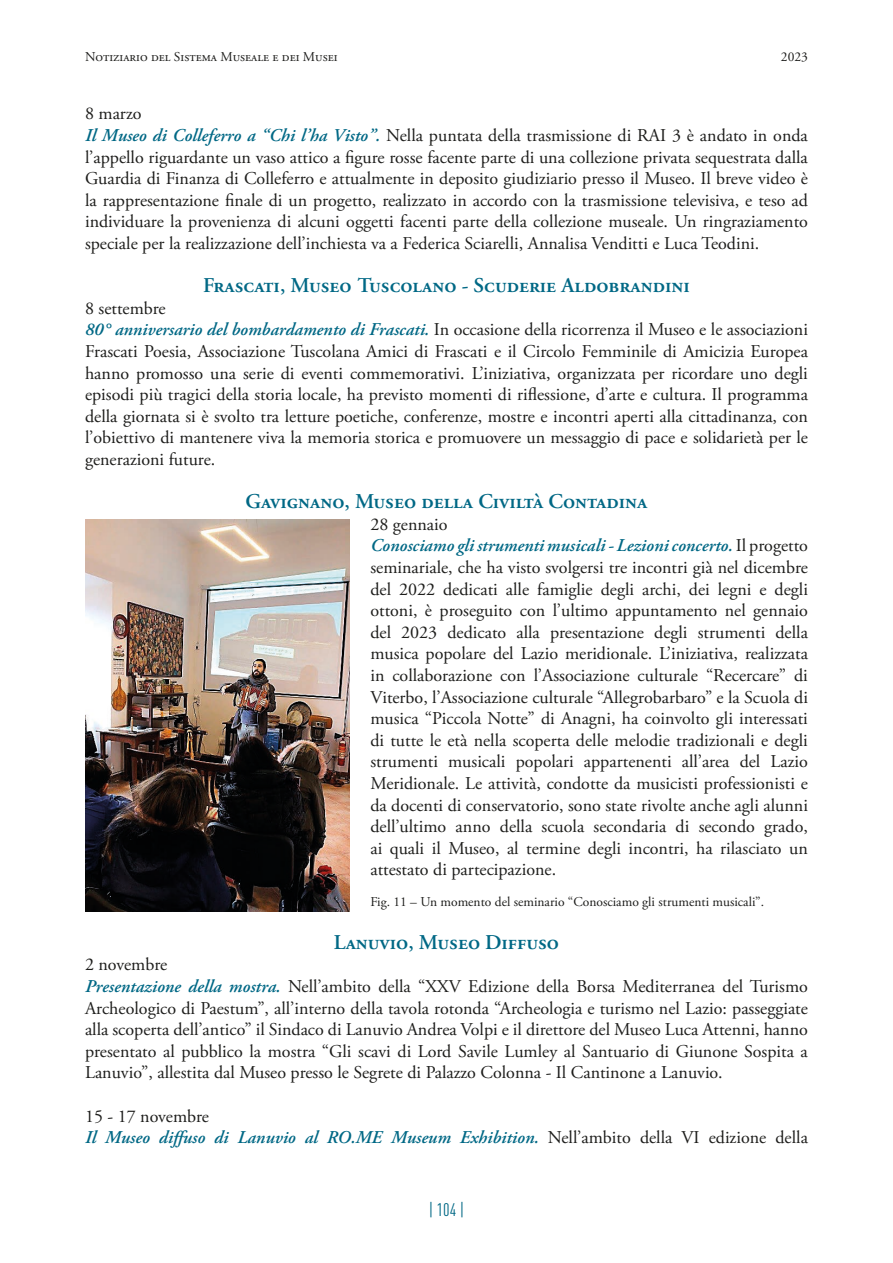
<style>
.page{position:relative;width:893px;height:1263px;background:#fff}
.page>*{position:absolute;margin:0;border:0;box-sizing:border-box;transform-origin:0 0}
.t1{font:600 21px "Adobe Garamond Pro";color:#006885}
.t2{font:18px/21.6px "Adobe Garamond Pro Regular 2";color:#1d1d1b}
.t3{font:italic 600 18px "Adobe Garamond Pro";color:#006885}
.t4{font:18px "DIN Cond";color:#006885}
.t5{font:13.5px "Adobe Garamond Pro Regular 2";color:#1d1d1b}
.s1{font-family:"Adobe Garamond Pro";font-weight:600;font-style:italic;color:#006885}
.s2{font-family:"Adobe Garamond Pro Regular 2";font-weight:400;font-style:normal;color:#1d1d1b}
</style>
<div class="page">
<img style="left:85px;top:520px;width:264px;height:391px">
<p class="t5" style="left:85px;top:48px;width:254px">Notiziario del Sistema Museale e dei Musei</p>
<p class="t5" style="left:781px;top:48px;width:28px">2023</p>
<p class="t2" style="left:85px;top:103px;width:724px">8 marzo<br><span class="s1">Il Museo di Colleferro a “Chi l’ha Visto”.</span> Nella puntata della trasmissione di RAI 3 è andato in onda l’appello riguardante un vaso attico a figure rosse facente parte di una collezione privata sequestrata dalla Guardia di Finanza di Colleferro e attualmente in deposito giudiziario presso il Museo. Il breve video è la rappresentazione finale di un progetto, realizzato in accordo con la trasmissione televisiva, e teso ad individuare la provenienza di alcuni oggetti facenti parte della collezione museale. Un ringraziamento speciale per la realizzazione dell’inchiesta va a Federica Sciarelli, Annalisa Venditti e Luca Teodini.</p>
<p class="t1" style="left:203px;top:273px;width:488px">Frascati, Museo Tuscolano - Scuderie Aldobrandini</p>
<p class="t2" style="left:85px;top:298px;width:725px">8 settembre<br><span class="s1">80° anniversario del bombardamento di Frascati.</span> In occasione della ricorrenza il Museo e le associazioni Frascati Poesia, Associazione Tuscolana Amici di Frascati e il Circolo Femminile di Amicizia Europea hanno promosso una serie di eventi commemorativi. L’iniziativa, organizzata per ricordare uno degli episodi più tragici della storia locale, ha previsto momenti di riflessione, d’arte e cultura. Il programma della giornata si è svolto tra letture poetiche, conferenze, mostre e incontri aperti alla cittadinanza, con l’obiettivo di mantenere viva la memoria storica e promuovere un messaggio di pace e solidarietà per le generazioni future.</p>
<p class="t1" style="left:246px;top:489px;width:403px">Gavignano, Museo della Civiltà Contadina</p>
<p class="t2" style="left:370px;top:514px;width:79px">28 gennaio</p>
<p class="t3" style="left:370px;top:535px;width:439px">Conosciamo gli strumenti musicali - Lezioni concerto. <span class="s2">Il progetto</span></p>
<p class="t2" style="left:370px;top:557px;width:439px;text-align:justify">seminariale, che ha visto svolgersi tre incontri già nel dicembre del 2022 dedicati alle famiglie degli archi, dei legni e degli ottoni, è proseguito con l’ultimo appuntamento nel gennaio del 2023 dedicato alla presentazione degli strumenti della musica popolare del Lazio meridionale. L’iniziativa, realizzata in collaborazione con l’Associazione culturale “Recercare” di Viterbo, l’Associazione culturale “Allegrobarbaro” e la Scuola di musica “Piccola Notte” di Anagni, ha coinvolto gli interessati di tutte le età nella scoperta delle melodie tradizionali e degli strumenti musicali popolari appartenenti all’area del Lazio Meridionale. Le attività, condotte da musicisti professionisti e da docenti di conservatorio, sono state rivolte anche agli alunni dell’ultimo anno della scuola secondaria di secondo grado, ai quali il Museo, al termine degli incontri, ha rilasciato un attestato di partecipazione.</p>
<p class="t5" style="left:370px;top:893px;width:395px">Fig. 11 – Un momento del seminario “Conosciamo gli strumenti musicali”.</p>
<p class="t1" style="left:334px;top:930px;width:227px">Lanuvio, Museo Diffuso</p>
<p class="t2" style="left:85px;top:954px;width:724px">2 novembre<br><span class="s1">Presentazione della mostra.</span> Nell’ambito della “XXV Edizione della Borsa Mediterranea del Turismo Archeologico di Paestum”, all’interno della tavola rotonda “Archeologia e turismo nel Lazio: passeggiate alla scoperta dell’antico” il Sindaco di Lanuvio Andrea Volpi e il direttore del Museo Luca Attenni, hanno presentato al pubblico la mostra “Gli scavi di Lord Savile Lumley al Santuario di Giunone Sospita a Lanuvio”, allestita dal Museo presso le Segrete di Palazzo Colonna - Il Cantinone a Lanuvio.</p>
<p class="t2" style="left:85px;top:1106px;width:126px">15 - 17 novembre</p>
<p class="t3" style="left:85px;top:1127px;width:724px">Il Museo diffuso di Lanuvio al RO.ME Museum Exhibition. <span class="s2">Nell’ambito della VI edizione della</span></p>
<p class="t4" style="left:429px;top:1199px;width:37px">| 104 |</p>
</div>
